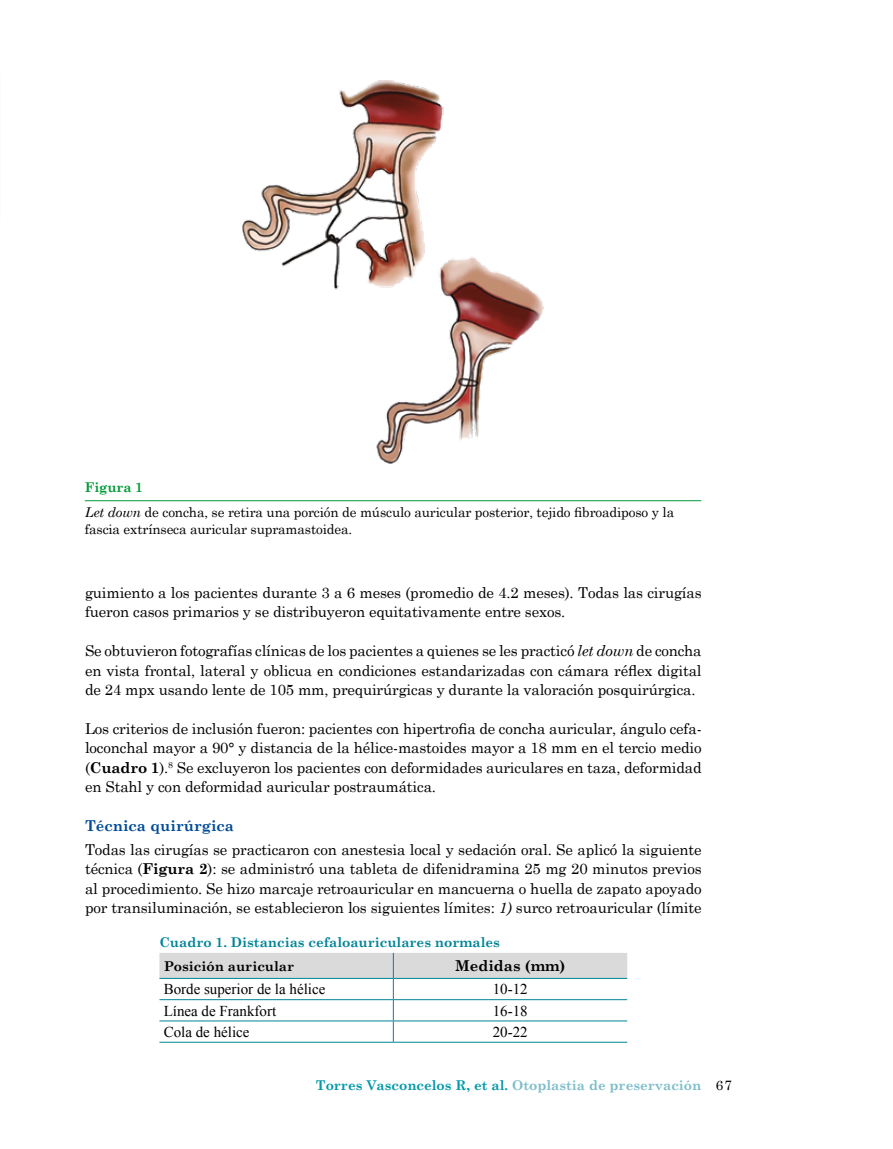
<style>
.page{position:relative;width:893px;height:1149px;background:#fff}
.page>*{position:absolute;margin:0;border:0;box-sizing:border-box;transform-origin:0 0}
.t1{font:15px/19.5px "Century Schoolbook";letter-spacing:-.01em;color:#000;text-align:justify}
.t2{font:15px "Times New Roman";color:#000}
.t3{font:700 15px "Century Schoolbook";color:#004b98}
.t4{font:700 15px "Century Schoolbook";color:#000}
.t5{font:13.5px/25px "Century Schoolbook";letter-spacing:-.01em;color:#000}
.t6{font:700 13.5px "Century Schoolbook";color:#0098aa}
.t7{font:700 13.5px "Century Schoolbook";color:#008496}
.t8{font:700 13.5px "Century Schoolbook";color:#000}
.s1{font-weight:700;color:#039a39}
.s2{font-style:italic}
.s3{font-weight:700}
.s4{color:#7dbdc9}
</style>
<div class="page">
<hr style="left:85px;top:500px;width:616px;height:1px;background:#039a39">
<img style="left:242px;top:81px;width:302px;height:383px">
<svg style="left:159px;top:952px;width:468px;height:89px"></svg>
<hr style="left:159px;top:1041px;width:234px;height:1px;background:#008496">
<hr style="left:393px;top:1041px;width:234px;height:1px;background:#008496">
<p class="t5" style="left:85px;top:474px;width:591px"><span class="s1">Figura 1<br></span><span class="s2">Let down</span> de concha, se retira una porción de músculo auricular posterior, tejido fibroadiposo y la</p>
<p class="t5" style="left:85px;top:516px;width:269px">fascia extrínseca auricular supramastoidea.</p>
<p class="t1" style="left:85px;top:582px;width:618px">guimiento a los pacientes durante 3 a 6 meses (promedio de 4.2 meses). Todas las cirugías fueron casos primarios y se distribuyeron equitativamente entre sexos.</p>
<p class="t1" style="left:85px;top:640px;width:618px">Se obtuvieron fotografías clínicas de los pacientes a quienes se les practicó <span class="s2">let down</span> de concha en vista frontal, lateral y oblicua en condiciones estandarizadas con cámara réflex digital de 24 mpx usando lente de 105 mm, prequirúrgicas y durante la valoración posquirúrgica.</p>
<p class="t1" style="left:85px;top:718px;width:618px">Los criterios de inclusión fueron: pacientes con hipertrofia de concha auricular, ángulo cefa&shy;loconchal mayor a 90° y distancia de la hélice-mastoides mayor a 18 mm en el tercio medio (<span class="s3">Cuadro 1</span>).<sup>8</sup> Se excluyeron los pacientes con deformidades auriculares en taza, deformidad en Stahl y con deformidad auricular postraumática.</p>
<p class="t3" style="left:85px;top:816px;width:151px">Técnica quirúrgica</p>
<p class="t1" style="left:85px;top:839px;width:618px">Todas las cirugías se practicaron con anestesia local y sedación oral. Se aplicó la siguiente técnica (<span class="s3">Figura 2</span>): se administró una tableta de difenidramina 25 mg 20 minutos previos al procedimiento. Se hizo marcaje retroauricular en mancuerna o huella de zapato apoyado por transiluminación, se establecieron los siguientes límites: <span class="s2">1)</span> surco retroauricular (límite</p>
<p class="t7" style="left:159px;top:933px;width:342px">Cuadro 1. Distancias cefaloauriculares normales</p>
<p class="t8" style="left:164px;top:957px;width:132px">Posición auricular</p>
<p class="t4" style="left:455px;top:956px;width:112px">Medidas (mm)</p>
<p class="t2" style="left:164px;top:978px;width:163px">Borde superior de la hélice</p>
<p class="t2" style="left:493px;top:978px;width:36px">10-12</p>
<p class="t2" style="left:164px;top:1000px;width:114px">Línea de Frankfort</p>
<p class="t2" style="left:493px;top:1000px;width:36px">16-18</p>
<p class="t2" style="left:164px;top:1021px;width:87px">Cola de hélice</p>
<p class="t2" style="left:493px;top:1021px;width:36px">20-22</p>
<p class="t6" style="left:316px;top:1076px;width:387px">Torres Vasconcelos R, et al. <span class="s4">Otoplastia de preservación</span></p>
<p class="t5" style="left:716px;top:1072px;width:18px">67</p>
</div>
